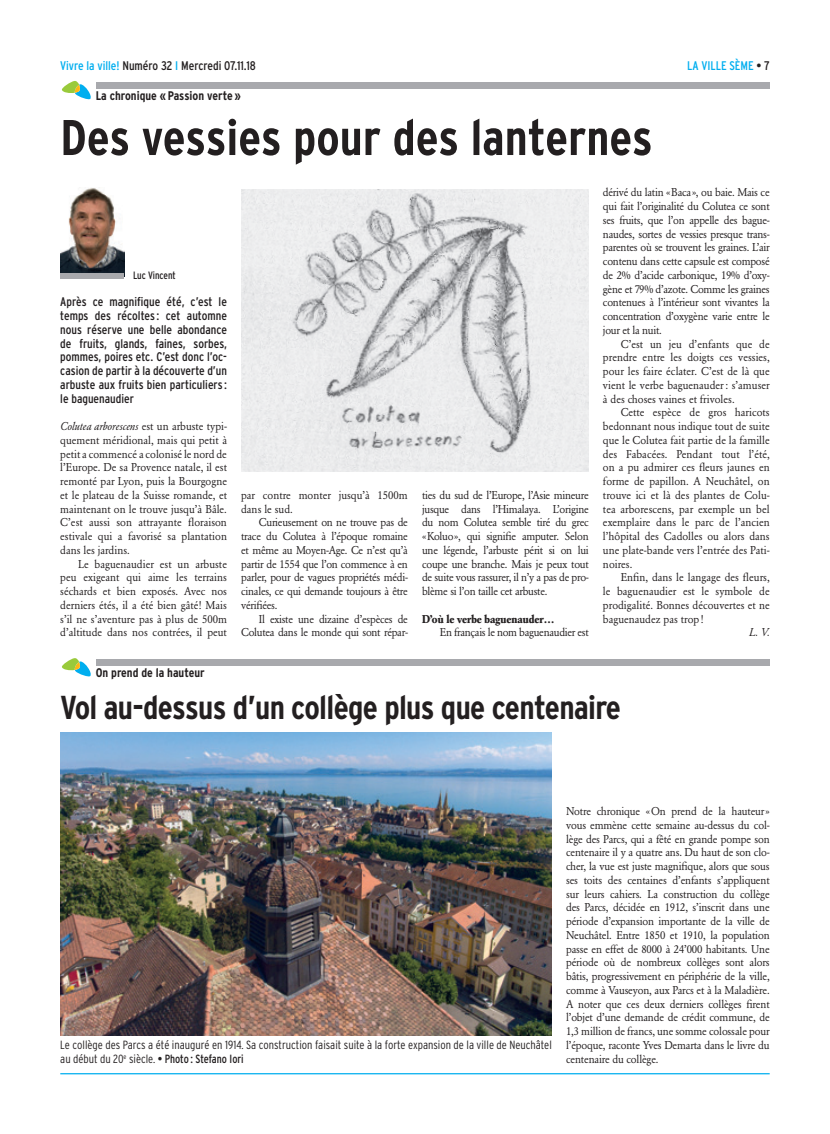
<style>
.page{position:relative;width:830px;height:1134px;background:#fff}
.page>*{position:absolute;margin:0;border:0;box-sizing:border-box;transform-origin:0 0}
.t1{font:700 condensed 50px "Interstate";color:#231f20}
.t2{font:700 condensed 33.12px "Interstate";letter-spacing:-.02em;color:#231f20}
.t3{font:condensed 12.5px/13.8px "Interstate";color:#231f20;text-align:justify}
.t4{font:700 condensed 12.5px "Interstate";color:#231f20}
.t5{font:condensed 12.5px "Interstate";color:#00aeef}
.t6{font:300 condensed 11.88px/13.8px "Interstate";color:#231f20}
.t7{font:11.25px/13.8px "Garamond BE";letter-spacing:-.015em;color:#231f20;text-align:justify;scale:.95 1}
.t8{font:700 11.25px "Garamond BE";color:#231f20;scale:.95 1}
.t9{font:italic 11.25px "Garamond BE";color:#231f20;scale:.95 1}
.t10{font:condensed 10.62px "Interstate";color:#231f20;scale:.95 1}
.s1{color:#00aeef}
.s2{color:#231f20}
.s3{font-style:italic}
.s4{font-weight:400}
</style>
<div class="page">
<hr style="left:60px;top:1073px;width:709px;height:1px;background:#00aeef">
<div style="left:96px;top:660px;width:673px;height:6px;background:#a8a9ad"></div>
<svg style="left:62px;top:658px;width:29px;height:18px"></svg>
<img style="left:60px;top:732px;width:491px;height:303px">
<div style="left:96px;top:83px;width:673px;height:6px;background:#a8a9ad"></div>
<svg style="left:62px;top:81px;width:29px;height:18px"></svg>
<img style="left:241px;top:189px;width:347px;height:282px">
<img style="left:60px;top:188px;width:64px;height:86px">
<div style="left:60px;top:274px;width:64px;height:5px;background:#a8a9ad"></div>
<p class="t3" style="left:60px;top:59px;width:197px"><span class="s1">Vivre la ville!</span> Numéro 32 <span class="s1">I</span> Mercredi 07.11.18</p>
<p class="t5" style="left:687px;top:59px;width:84px">LA VILLE SÈME <span class="s2">• 7</span></p>
<p class="t4" style="left:96px;top:89px;width:146px">La chronique «Passion verte»</p>
<h1 class="t1" style="left:60px;top:110px;width:593px">Des vessies pour des lanternes</h1>
<p class="t10" style="left:133px;top:269px;width:47px">Luc Vincent</p>
<p class="t3" style="left:60px;top:295px;width:168px">Après ce magnifique été, c’est le temps des récoltes: cet automne nous réserve une belle abondance de fruits, glands, faines, sorbes, pommes, poires etc. C’est donc l’oc&shy;casion de partir à la découverte d’un arbuste aux fruits bien particuliers: le baguenaudier</p>
<p class="t7" style="left:60px;top:419px;width:177px"><span class="s3">Colutea arborescens</span> est un arbuste typi&shy;quement méridional, mais qui petit à petit a commencé a colonisé le nord de l’Europe. De sa Provence natale, il est remonté par Lyon, puis la Bourgogne et le plateau de la Suisse romande, et maintenant on le trouve jusqu’à Bâle.<br>C’est aussi son attrayante floraison estivale qui a favorisé sa plantation dans les jardins.</p>
<p class="t7" style="left:60px;top:557px;width:177px;text-indent:18px">Le baguenaudier est un arbuste peu exigeant qui aime les terrains séchards et bien exposés. Avec nos derniers étés, il a été bien gâté! Mais s’il ne s’aventure pas à plus de 500m d’altitude dans nos contrées, il peut</p>
<p class="t7" style="left:241px;top:488px;width:177px">par contre monter jusqu’à 1500m dans le sud.</p>
<p class="t7" style="left:241px;top:516px;width:177px;text-indent:18px">Curieusement on ne trouve pas de trace du Colutea à l’époque romaine et même au Moyen-Age. Ce n’est qu’à partir de 1554 que l’on commence à en parler, pour de vagues propriétés médi&shy;cinales, ce qui demande toujours à être vérifiées.</p>
<p class="t7" style="left:241px;top:612px;width:177px;text-align:right">Il existe une dizaine d’espèces de<br>Colutea dans le monde qui sont répar-</p>
<p class="t7" style="left:422px;top:488px;width:177px">ties du sud de l’Europe, l’Asie mineure jusque dans l’Himalaya. L’origine du nom Colutea semble tiré du grec «Koluo», qui signifie amputer. Selon une légende, l’arbuste périt si on lui coupe une branche. Mais je peux tout de suite vous rassurer, il n’y a pas de pro&shy;blème si l’on taille cet arbuste.</p>
<p class="t8" style="left:422px;top:612px;width:141px">D’où le verbe baguenauder…</p>
<p class="t7" style="left:439px;top:626px;width:158px">En français le nom baguenaudier est</p>
<p class="t7" style="left:602px;top:186px;width:177px">dérivé du latin «Baca», ou baie. Mais ce qui fait l’originalité du Colutea ce sont ses fruits, que l’on appelle des bague&shy;naudes, sortes de vessies presque trans&shy;parentes où se trouvent les graines. L’air contenu dans cette capsule est composé de 2% d’acide carbonique, 19% d’oxy&shy;gène et 79% d’azote. Comme les graines contenues à l’intérieur sont vivantes la concentration d’oxygène varie entre le jour et la nuit.</p>
<p class="t7" style="left:602px;top:337px;width:177px;text-indent:18px">C’est un jeu d’enfants que de prendre entre les doigts ces vessies, pour les faire éclater. C’est de là que vient le verbe baguenauder: s’amuser à des choses vaines et frivoles.</p>
<p class="t7" style="left:602px;top:406px;width:177px;text-indent:18px">Cette espèce de gros haricots bedonnant nous indique tout de suite que le Colutea fait partie de la famille des Fabacées. Pendant tout l’été, on a pu admirer ces fleurs jaunes en forme de papillon. A Neuchâtel, on trouve ici et là des plantes de Colu&shy;tea arborescens, par exemple un bel exemplaire dans le parc de l’ancien l’hôpital des Cadolles ou alors dans une plate-bande vers l’entrée des Pati&shy;noires.</p>
<p class="t7" style="left:602px;top:571px;width:177px;text-indent:18px">Enfin, dans le langage des fleurs, le baguenaudier est le symbole de prodigalité. Bonnes découvertes et ne baguenaudez pas trop!</p>
<p class="t9" style="left:748px;top:626px;width:23px">L. V.</p>
<p class="t4" style="left:96px;top:666px;width:110px">On prend de la hauteur</p>
<h2 class="t2" style="left:60px;top:689px;width:562px">Vol au-dessus d’un collège plus que centenaire</h2>
<p class="t6" style="left:60px;top:1038px;width:493px">Le collège des Parcs a été inauguré en 1914. Sa construction faisait suite à la forte expansion de la ville de Neuchâtel au début du 20<sup>e</sup> siècle. <span class="s4">• Photo : Stefano Iori</span></p>
<p class="t7" style="left:566px;top:804px;width:216px">Notre chronique «On prend de la hauteur» vous emmène cette semaine au-dessus du col&shy;lège des Parcs, qui a fêté en grande pompe son centenaire il y a quatre ans. Du haut de son clo&shy;cher, la vue est juste magnifique, alors que sous ses toits des centaines d’enfants s’appliquent sur leurs cahiers. La construction du collège des Parcs, décidée en 1912, s’inscrit dans une période d’expansion importante de la ville de Neuchâtel. Entre 1850 et 1910, la population passe en effet de 8000 à 24’000 habitants. Une période où de nombreux collèges sont alors bâtis, progressivement en périphérie de la ville, comme à Vauseyon, aux Parcs et à la Maladière.<br>A noter que ces deux derniers collèges firent l’objet d’une demande de crédit commune, de 1,3 million de francs, une somme colossale pour l’époque, raconte Yves Demarta dans le livre du centenaire du collège.</p>
</div>
